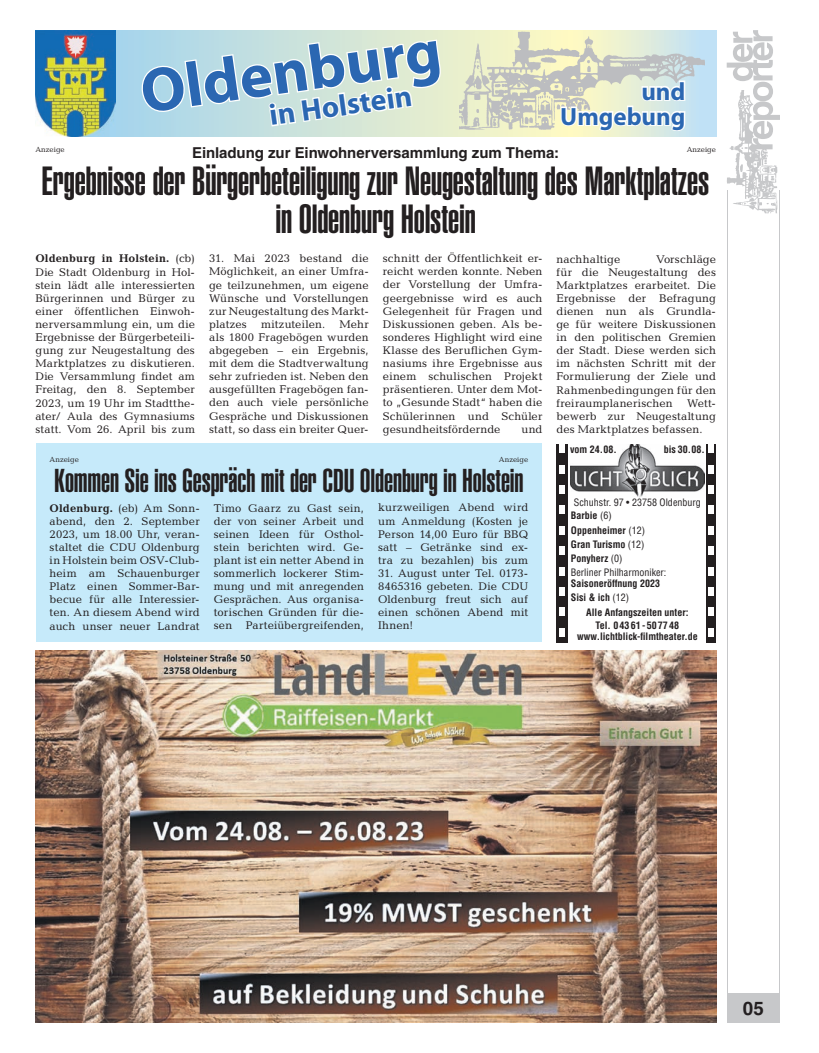
<style>
.page{position:relative;width:819px;height:1053px;background:#fff}
.page>*{position:absolute;margin:0;border:0;box-sizing:border-box;transform-origin:0 0}
.t1{font:700 62.5px "Myriad Pro";color:#2b67b2}
.t2{font:40px/37.5px "Helvetica LT Std Ultra Comp";letter-spacing:-.005em;color:#231f20;text-align:center}
.t3{font:32.5px "Helvetica LT Std Ultra Comp";letter-spacing:-.005em;color:#231f20}
.t4{font:700 30px "Myriad Pro";color:#2b67b2}
.t5{font:700 25px/25px "Myriad Pro";color:#2b67b2;text-align:right}
.t6{font:700 18.75px "Helvetica LT Std";color:#231f20}
.t7{font:700 15px "Helvetica LT Std";letter-spacing:-.005em;color:#231f20}
.t8{font:11.25px/13.1px "Candida Std";letter-spacing:.01em;color:#231f20;text-align:justify}
.t9{font:700 condensed 10px/11.2px "Helvetica LT Std";color:#231f20;text-align:center}
.t10{font:condensed 10px/14px "Helvetica LT Std";color:#231f20}
.t11{font:7.5px "Candida Std";color:#231f20}
.s1{font-weight:700}
.s2{font-weight:400}
</style>
<div class="page">
<div style="left:726px;top:993px;width:53px;height:29px;background:#c7c8ca"></div>
<hr style="left:778px;top:190px;width:1px;height:832px;background:#c7c8ca">
<hr style="left:726px;top:190px;width:1px;height:832px;background:#c7c8ca">
<img style="left:726px;top:149px;width:52px;height:65px">
<svg style="left:726px;top:30px;width:54px;height:119px"></svg>
<div style="left:36px;top:444px;width:506px;height:198px;background:#c6eafa"></div>
<div style="left:706px;top:444px;width:10px;height:198px;background:#231f20"></div>
<div style="left:708px;top:444px;width:6px;height:9px;background:#fff"></div>
<div style="left:708px;top:465px;width:6px;height:8px;background:#fff"></div>
<div style="left:708px;top:485px;width:6px;height:9px;background:#fff"></div>
<div style="left:708px;top:505px;width:6px;height:9px;background:#fff"></div>
<div style="left:708px;top:526px;width:6px;height:8px;background:#fff"></div>
<div style="left:708px;top:546px;width:6px;height:9px;background:#fff"></div>
<div style="left:708px;top:566px;width:6px;height:9px;background:#fff"></div>
<div style="left:708px;top:587px;width:6px;height:8px;background:#fff"></div>
<div style="left:708px;top:607px;width:6px;height:9px;background:#fff"></div>
<div style="left:708px;top:628px;width:6px;height:8px;background:#fff"></div>
<div style="left:556px;top:444px;width:12px;height:198px;background:#231f20"></div>
<div style="left:559px;top:444px;width:6px;height:9px;background:#fff"></div>
<div style="left:559px;top:465px;width:6px;height:8px;background:#fff"></div>
<div style="left:559px;top:485px;width:6px;height:9px;background:#fff"></div>
<div style="left:559px;top:505px;width:6px;height:9px;background:#fff"></div>
<div style="left:559px;top:526px;width:6px;height:8px;background:#fff"></div>
<div style="left:559px;top:546px;width:6px;height:9px;background:#fff"></div>
<div style="left:559px;top:566px;width:6px;height:9px;background:#fff"></div>
<div style="left:559px;top:587px;width:6px;height:8px;background:#fff"></div>
<div style="left:559px;top:607px;width:6px;height:9px;background:#fff"></div>
<div style="left:559px;top:628px;width:6px;height:8px;background:#fff"></div>
<img style="left:570px;top:444px;width:134px;height:53px">
<img style="left:35px;top:650px;width:681px;height:372px">
<svg style="left:115px;top:30px;width:601px;height:106px;background:#c3dfdf"></svg>
<img style="left:35px;top:30px;width:80px;height:106px">
<svg style="left:141px;top:38px;width:302px;height:90px"></svg>
<img style="left:459px;top:30px;width:245px;height:103px">
<svg style="left:559px;top:65px;width:128px;height:71px"></svg>
<p class="t1" style="left:136px;top:57px;width:304px;rotate:-8deg">Oldenburg</p>
<p class="t4" style="left:267px;top:99px;width:145px;rotate:-8deg">in Holstein</p>
<p class="t5" style="left:560px;top:79px;width:127px">und<br>Umgebung</p>
<p class="t7" style="left:192px;top:143px;width:368px">Einladung zur Einwohnerversammlung zum Thema:</p>
<p class="t2" style="left:42px;top:163px;width:669px">Ergebnisse der Bü rgerbeteiligung zur Neugestaltung des Marktplatzes in Oldenburg Holstein</p>
<p class="t8" style="left:556px;top:252px;width:65px">nachhaltige</p>
<p class="t11" style="left:35px;top:145px;width:31px">Anzeige</p>
<p class="t11" style="left:686px;top:145px;width:31px">Anzeige</p>
<p class="t8" style="left:383px;top:252px;width:161px">schnitt der Ö ffentlichkeit er&shy;reicht werden konnte. Neben der Vorstellung der Umfra&shy;geergebnisse wird es auch Gelegenheit fü r Fragen und Diskussionen geben. Als be&shy;sonderes Highlight wird eine Klasse des Beruflichen Gym&shy;nasiums ihre Ergebnisse aus einem schulischen Projekt prä sentieren. Unter dem Mot&shy;to „Gesunde Stadt“ haben die Schü lerinnen und Schü ler gesundheitsfö rdernde</p>
<p class="t8" style="left:35px;top:252px;width:161px"><span class="s1">Oldenburg in Holstein.</span> (cb)<br>Die Stadt Oldenburg in Hol&shy;stein lä dt alle interessierten Bü rgerinnen und Bü rger zu einer ö ffentlichen Einwoh&shy;nerversammlung ein, um die Ergebnisse der Bü rgerbeteili&shy;gung zur Neugestaltung des Marktplatzes zu diskutieren.<br>Die Versammlung findet am Freitag, den 8. September 2023, um 19 Uhr im Stadtthe&shy;ater/ Aula des Gymnasiums statt. Vom 26. April bis zum</p>
<p class="t8" style="left:209px;top:252px;width:161px">31. Mai 2023 bestand die Mö glichkeit, an einer Umfra&shy;ge teilzunehmen, um eigene Wü nsche und Vorstellungen zur Neugestaltung des Markt&shy;platzes</p>
<p class="t8" style="left:556px;top:252px;width:161px;text-indent:99px">Vorschlä ge fü r die Neugestaltung des Marktplatzes erarbeitet. Die Ergebnisse der Befragung dienen nun als Grundla&shy;ge fü r weitere Diskussionen in den politischen Gremien der Stadt. Diese werden sich im nä chsten Schritt mit der Formulierung der Ziele und Rahmenbedingungen fü r den freiraumplanerischen</p>
<p class="t8" style="left:209px;top:317px;width:161px;text-indent:130px">Mehr als 1800 Fragebö gen wurden abgegeben – ein Ergebnis, mit dem die Stadtverwaltung sehr zufrieden ist. Neben den ausgefü llten Fragebö gen fan&shy;den auch viele persö nliche Gesprä che und Diskussionen statt, so dass ein breiter Quer-</p>
<p class="t8" style="left:261px;top:317px;width:66px">mitzuteilen.</p>
<p class="t8" style="left:556px;top:396px;width:161px;text-indent:130px">Wett&shy;bewerb zur Neugestaltung des Marktplatzes befassen.</p>
<p class="t8" style="left:521px;top:422px;width:22px">und</p>
<p class="t11" style="left:50px;top:455px;width:31px">Anzeige</p>
<p class="t11" style="left:499px;top:455px;width:31px">Anzeige</p>
<p class="t3" style="left:54px;top:461px;width:471px">Kommen Sie ins Gespräch mit der CDU Oldenburg in Holstein</p>
<p class="t8" style="left:50px;top:501px;width:152px"><span class="s1">Oldenburg.</span> (eb) Am Sonn&shy;abend, den 2. September 2023, um 18.00 Uhr, veran&shy;staltet die CDU Oldenburg in Holstein beim OSV-Club&shy;heim am Schauenburger Platz einen Sommer-Bar&shy;becue für alle Interessier&shy;ten. An diesem Abend wird auch unser neuer Landrat</p>
<p class="t8" style="left:214px;top:501px;width:152px">Timo Gaarz zu Gast sein, der von seiner Arbeit und seinen Ideen für Osthol&shy;stein berichten wird. Ge&shy;plant ist ein netter Abend in sommerlich lockerer Stim&shy;mung und mit anregenden Gesprächen. Aus organisa&shy;torischen Gründen für die&shy;sen Parteiübergreifenden,</p>
<p class="t8" style="left:378px;top:501px;width:152px">kurzweiligen Abend wird um Anmeldung (Kosten je Person 14,00 Euro für BBQ satt – Getränke sind ex&shy;tra zu bezahlen) bis zum</p>
<p class="t8" style="left:378px;top:566px;width:152px">31. August unter Tel. 0173- 8465316 gebeten. Die CDU Oldenburg freut sich auf einen schönen Abend mit Ihnen!</p>
<p class="t9" style="left:570px;top:443px;width:48px">vom 24.08.</p>
<p class="t9" style="left:663px;top:443px;width:42px">bis 30.08.</p>
<p class="t10" style="left:571px;top:495px;width:131px;text-indent:3px">Schuhstr. 97 • 23758 Oldenburg<br><span class="s1">Barbie</span> (6)<br><span class="s1">Oppenheimer</span> (12)<br><span class="s1">Gran Turismo</span> (12)<br><span class="s1">Ponyherz</span> (0)<br>Berliner Philharmoniker:</p>
<p class="t9" style="left:571px;top:577px;width:91px">Saisoneröffnung 2023</p>
<p class="t9" style="left:571px;top:592px;width:60px">Sisi &amp; ich <span class="s2">(12)</span></p>
<p class="t9" style="left:586px;top:606px;width:104px">Alle Anfangszeiten unter:</p>
<p class="t9" style="left:577px;top:619px;width:122px">Tel. 04361- 507748 www.lichtblick-filmtheater.de</p>
<p class="t6" style="left:742px;top:996px;width:23px">05</p>
</div>
